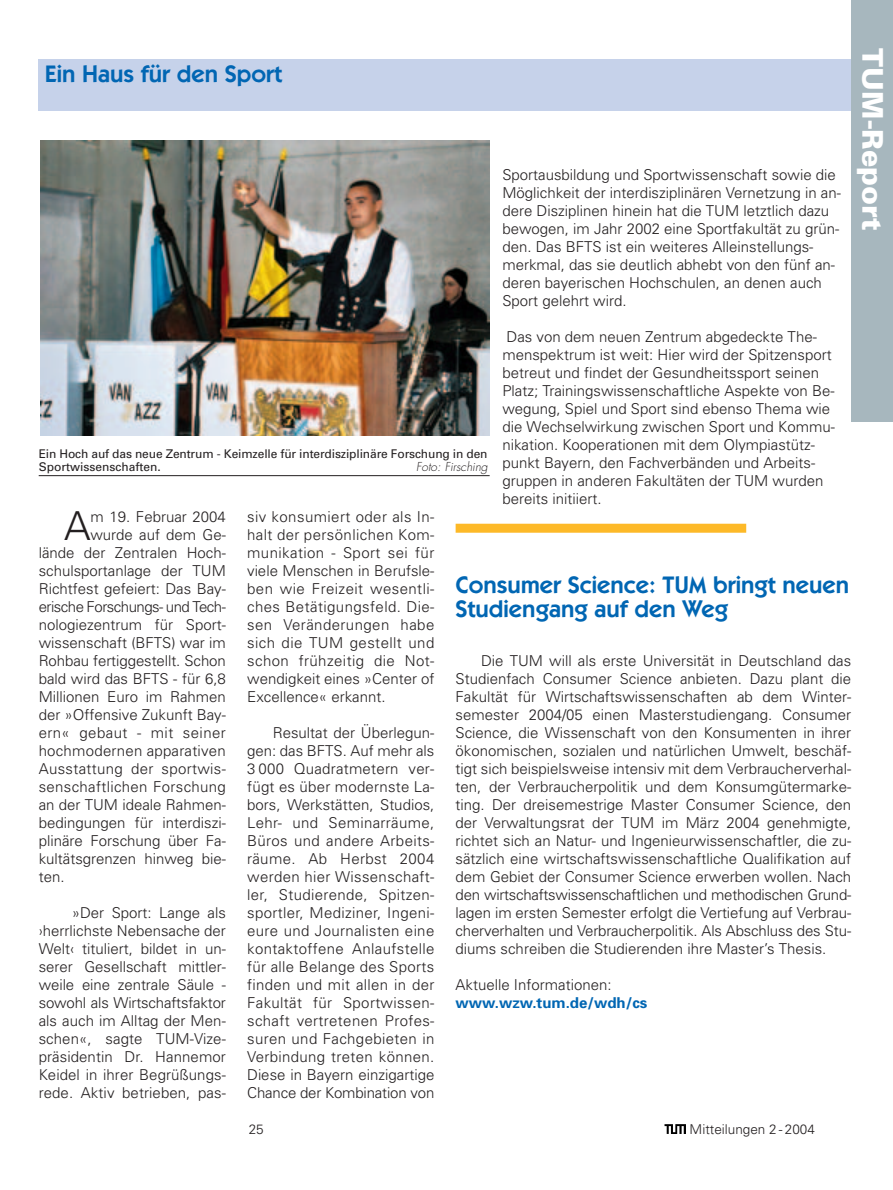
<style>
.page{position:relative;width:893px;height:1190px;background:#fff}
.page>*{position:absolute;margin:0;border:0;box-sizing:border-box;transform-origin:0 0}
.t1{font:300 39.9px "Univers";color:#231f20}
.t2{font:900 28.5px "Univers";color:#fff}
.t3{font:600 24px/24px "Itc Kabel";color:#0166b3}
.t4{font:300 15px/18px "Univers";color:#231f20;text-align:justify}
.t5{font:300 15px "Univers";letter-spacing:.02em;color:#231f20}
.t6{font:300 15px "Univers";letter-spacing:-.035em;color:#231f20}
.t7{font:700 15px "Univers";color:#0166b3}
.t8{font:300 15px "Univers";letter-spacing:.03em;color:#231f20}
.t9{font:300 13.5px "Univers";color:#231f20}
.t10{font:12px/13.5px "Univers";letter-spacing:-.01em;color:#231f20}
.t11{font:italic 300 12px "Futura";color:#231f20}
</style>
<div class="page">
<div style="left:851px;top:0;width:41px;height:421px;background:#a7b7be"></div>
<svg style="left:664px;top:1124px;width:22px;height:10px"></svg>
<img style="left:40px;top:141px;width:449px;height:295px">
<hr style="left:39px;top:475px;width:450px;height:1px;background:#231f20">
<div style="left:39px;top:60px;width:812px;height:51px;background:#c6d2ea"></div>
<div style="left:455px;top:524px;width:291px;height:8px;background:#fdb928"></div>
<h3 class="t3" style="left:45px;top:64px;width:239px">Ein Haus für den Sport</h3>
<p class="t10" style="left:39px;top:447px;width:450px">Ein Hoch auf das neue Zentrum - Keimzelle für interdisziplinäre Forschung in den<br>Sportwissenschaften.</p>
<p class="t11" style="left:416px;top:461px;width:73px">Foto: Firsching</p>
<p class="t4" style="left:502px;top:167px;width:340px;text-align:left">Sportausbildung und Sportwissenschaft sowie die Möglichkeit der interdisziplinären Vernetzung in an&shy;dere Disziplinen hinein hat die TUM letztlich dazu bewogen, im Jahr 2002 eine Sportfakultät zu grün&shy;den. Das BFTS ist ein weiteres Alleinstellungs&shy;merkmal, das sie deutlich abhebt von den fünf an&shy;deren bayerischen Hochschulen, an denen auch Sport gelehrt wird.</p>
<p class="t4" style="left:502px;top:329px;width:334px;text-align:left">Das von dem neuen Zentrum abgedeckte The&shy;menspektrum ist weit: Hier wird der Spitzensport betreut und findet der Gesundheitssport seinen Platz; Trainingswissenschaftliche Aspekte von Be&shy;wegung, Spiel und Sport sind ebenso Thema wie die Wechselwirkung zwischen Sport und Kommu&shy;nikation. Kooperationen mit dem Olympiastütz&shy;punkt Bayern, den Fachverbänden und Arbeits&shy;gruppen in anderen Fakultäten der TUM wurden bereits initiiert.</p>
<h2 class="t2" style="left:882px;top:48px;width:184px;rotate:90deg">TUM-Report</h2>
<h1 class="t1" style="left:64px;top:511px;width:28px">A</h1>
<p class="t4" style="left:90px;top:509px;width:137px">m 19. Februar 2004</p>
<p class="t4" style="left:90px;top:527px;width:137px">wurde auf dem Ge-</p>
<p class="t4" style="left:39px;top:545px;width:189px">lände der Zentralen Hoch-</p>
<p class="t4" style="left:39px;top:563px;width:189px">schulsportanlage der TUM</p>
<p class="t4" style="left:39px;top:581px;width:189px">Richtfest gefeiert: Das Bay-</p>
<p class="t6" style="left:39px;top:601px;width:189px">erische Forschungs- und Tech-</p>
<p class="t4" style="left:39px;top:617px;width:189px">nologiezentrum für Sport-</p>
<p class="t4" style="left:39px;top:635px;width:189px">wissenschaft (BFTS) war im</p>
<p class="t4" style="left:39px;top:653px;width:189px">Rohbau fertiggestellt. Schon</p>
<p class="t4" style="left:39px;top:671px;width:189px">bald wird das BFTS - für 6,8</p>
<p class="t4" style="left:39px;top:689px;width:189px">Millionen Euro im Rahmen</p>
<p class="t4" style="left:39px;top:707px;width:189px">der »Offensive Zukunft Bay-</p>
<p class="t8" style="left:39px;top:727px;width:189px">ern« gebaut - mit seiner</p>
<p class="t4" style="left:39px;top:743px;width:189px">hochmodernen apparativen</p>
<p class="t5" style="left:39px;top:763px;width:189px">Ausstattung der sportwis-</p>
<p class="t5" style="left:39px;top:781px;width:189px">senschaftlichen Forschung</p>
<p class="t4" style="left:39px;top:797px;width:189px">an der TUM ideale Rahmen-</p>
<p class="t4" style="left:39px;top:815px;width:189px">bedingungen für interdiszi-</p>
<p class="t4" style="left:39px;top:833px;width:189px">plinäre Forschung über Fa-</p>
<p class="t4" style="left:39px;top:851px;width:189px">kultätsgrenzen hinweg bie-</p>
<p class="t4" style="left:39px;top:869px;width:27px">ten.</p>
<p class="t4" style="left:39px;top:905px;width:189px;text-indent:33px">»Der Sport: Lange als ›herrlichste Nebensache der Welt‹ tituliert, bildet in un&shy;serer Gesellschaft mittler&shy;weile eine zentrale Säule - sowohl als Wirtschaftsfaktor als auch im Alltag der Men&shy;schen«, sagte TUM-Vize&shy;präsidentin Dr. Hannemor Keidel in ihrer Begrüßungs&shy;rede. Aktiv betrieben, pas-</p>
<p class="t4" style="left:247px;top:509px;width:189px">siv konsumiert oder als In&shy;halt der persönlichen Kom&shy;munikation - Sport sei für viele Menschen in Berufsle&shy;ben wie Freizeit wesentli&shy;ches Betätigungsfeld. Die&shy;sen Veränderungen habe sich die TUM gestellt und schon frühzeitig die Not&shy;wendigkeit eines »Center of Excellence« erkannt.</p>
<p class="t4" style="left:247px;top:725px;width:189px;text-indent:26px">Resultat der Überlegun&shy;gen: das BFTS. Auf mehr als 3 000 Quadratmetern ver&shy;fügt es über modernste La&shy;bors, Werkstätten, Studios, Lehr- und Seminarräume, Büros und andere Arbeits&shy;räume. Ab Herbst 2004 werden hier Wissenschaft&shy;ler, Studierende, Spitzen&shy;sportler, Mediziner, Ingeni&shy;eure und Journalisten eine kontaktoffene Anlaufstelle für alle Belange des Sports finden und mit allen in der Fakultät für Sportwissen&shy;schaft vertretenen Profes&shy;suren und Fachgebieten in Verbindung treten können.<br>Diese in Bayern einzigartige Chance der Kombination von</p>
<p class="t9" style="left:249px;top:1124px;width:17px">25</p>
<h3 class="t3" style="left:455px;top:575px;width:395px">Consumer Science: TUM bringt neuen<br>Studiengang auf den Weg</h3>
<p class="t4" style="left:455px;top:653px;width:397px;text-indent:26px">Die TUM will als erste Universität in Deutschland das Studienfach Consumer Science anbieten. Dazu plant die Fakultät für Wirtschaftswissenschaften ab dem Winter&shy;semester 2004/05 einen Masterstudiengang. Consumer Science, die Wissenschaft von den Konsumenten in ihrer ökonomischen, sozialen und natürlichen Umwelt, beschäf&shy;tigt sich beispielsweise intensiv mit dem Verbraucherverhal&shy;ten, der Verbraucherpolitik und dem Konsumgütermarke&shy;ting. Der dreisemestrige Master Consumer Science, den der Verwaltungsrat der TUM im März 2004 genehmigte, richtet sich an Natur- und Ingenieurwissenschaftler, die zu&shy;sätzlich eine wirtschaftswissenschaftliche Qualifikation auf dem Gebiet der Consumer Science erwerben wollen. Nach den wirtschaftswissenschaftlichen und methodischen Grund&shy;lagen im ersten Semester erfolgt die Vertiefung auf Verbrau&shy;cherverhalten und Verbraucherpolitik. Als Abschluss des Stu&shy;diums schreiben die Studierenden ihre Master’s Thesis.</p>
<p class="t4" style="left:455px;top:977px;width:157px">Aktuelle Informationen:</p>
<p class="t7" style="left:455px;top:997px;width:193px">www.wzw.tum.de/wdh/cs</p>
<p class="t9" style="left:689px;top:1124px;width:127px">Mitteilungen 2 - 2004</p>
</div>
